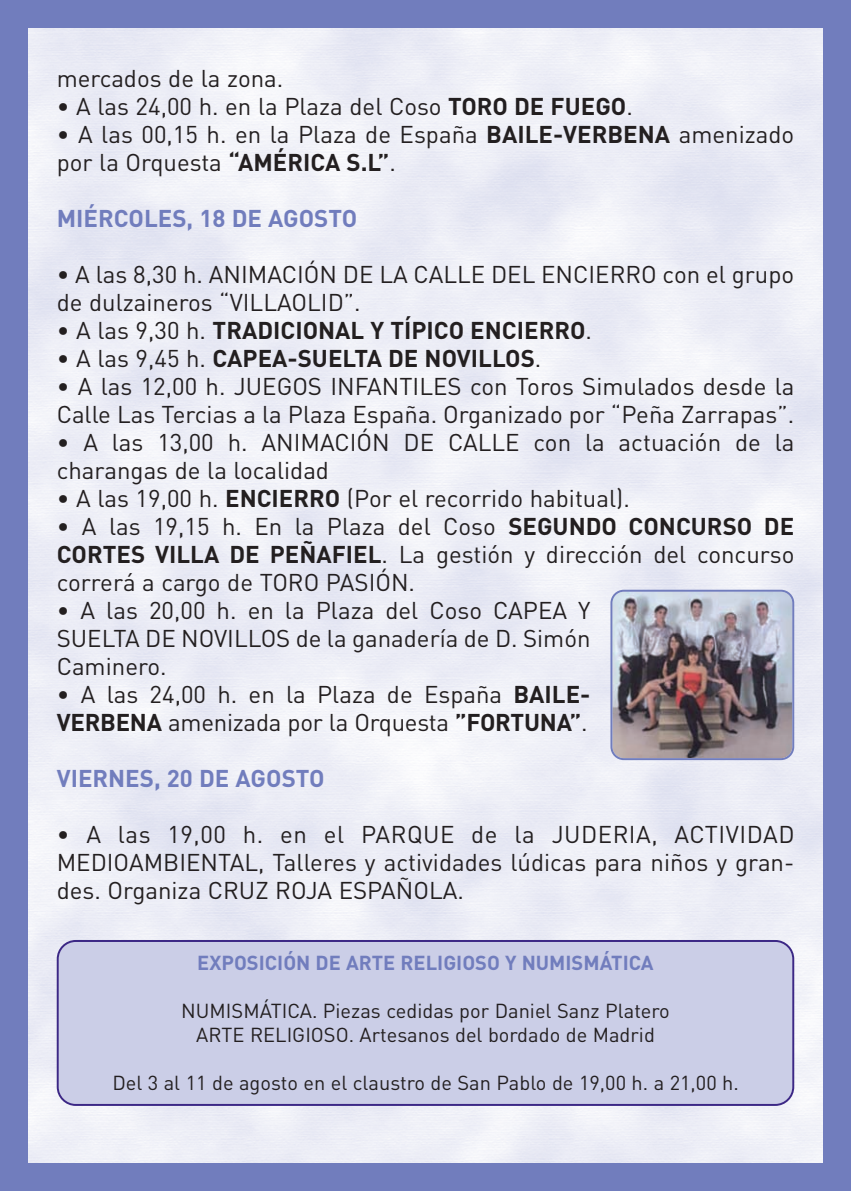
<style>
.page{position:relative;width:851px;height:1191px;background:#fff}
.page>*{position:absolute;margin:0;border:0;box-sizing:border-box;transform-origin:0 0}
.t1{font:24px/28px "DIN";color:#231f20}
.t2{font:700 24px "DIN";color:#231f20}
.t3{font:700 24px "DIN";color:#717dbd}
.t4{font:20px/24px "DIN";color:#231f20;text-align:center}
.t5{font:700 20px "DIN";color:#717dbd}
.s1{font-weight:700}
.s2{font-weight:400}
</style>
<div class="page">
<div style="left:0;top:0;width:850px;height:1191px;background:#717dbd"></div>
<img style="left:28px;top:28px;width:794px;height:1134px">
<img style="left:610px;top:590px;width:184px;height:170px">
<div style="left:57px;top:940px;width:737px;height:166px;background:#cbcee7"></div>
<p class="t1" style="left:57px;top:64px;width:228px">mercados de la zona.</p>
<p class="t1" style="left:57px;top:92px;width:577px">• A las 24,00 h. en la Plaza del Coso <span class="s1">TORO DE FUEGO</span>.</p>
<p class="t1" style="left:57px;top:120px;width:739px">• A las 00,15 h. en la Plaza de España <span class="s1">BAILE-VERBENA</span> amenizado por la Orquesta <span class="s1">“AMÉRICA S.L”</span>.</p>
<p class="t3" style="left:57px;top:204px;width:302px">MIÉRCOLES, 18 DE AGOSTO</p>
<p class="t1" style="left:57px;top:260px;width:738px">• A las 8,30 h. ANIMACIÓN DE LA CALLE DEL ENCIERRO con el grupo de dulzaineros “VILLAOLID”.</p>
<p class="t2" style="left:57px;top:316px;width:536px"><span class="s2">• A las 9,30 h.</span> TRADICIONAL Y TÍPICO ENCIERRO<span class="s2">.</span></p>
<p class="t2" style="left:57px;top:344px;width:486px"><span class="s2">• A las 9,45 h.</span> CAPEA-SUELTA DE NOVILLOS<span class="s2">.</span></p>
<p class="t1" style="left:57px;top:372px;width:739px">• A las 12,00 h. JUEGOS INFANTILES con Toros Simulados desde la<br>Calle Las Tercias a la Plaza España. Organizado por “Peña Zarrapas”.</p>
<p class="t1" style="left:57px;top:428px;width:739px">• A las 13,00 h. ANIMACIÓN DE CALLE con la actuación de la charangas de la localidad</p>
<p class="t1" style="left:57px;top:484px;width:574px">• A las 19,00 h. <span class="s1">ENCIERRO</span> (Por el recorrido habitual).</p>
<p class="t1" style="left:57px;top:512px;width:739px;text-align:justify">• A las 19,15 h. En la Plaza del Coso <span class="s1">SEGUNDO CONCURSO DE CORTES VILLA DE PEÑAFIEL</span>. La gestión y dirección del concurso correrá a cargo de TORO PASIÓN.</p>
<p class="t1" style="left:57px;top:596px;width:535px;text-align:justify">• A las 20,00 h. en la Plaza del Coso CAPEA Y SUELTA DE NOVILLOS de la ganadería de D. Simón Caminero.</p>
<p class="t1" style="left:57px;top:680px;width:535px">• A las 24,00 h. en la Plaza de España <span class="s1">BAILE-<br>VERBENA</span> amenizada por la Orquesta <span class="s1">”FORTUNA”</span>.</p>
<p class="t3" style="left:57px;top:764px;width:269px">VIERNES, 20 DE AGOSTO</p>
<p class="t1" style="left:57px;top:820px;width:739px;text-align:justify">• A las 19,00 h. en el PARQUE de la JUDERIA, ACTIVIDAD MEDIOAMBIENTAL, Talleres y actividades lúdicas para niños y gran&shy;des. Organiza CRUZ ROJA ESPAÑOLA.</p>
<p class="t5" style="left:197px;top:951px;width:458px">EXPOSICIÓN DE ARTE RELIGIOSO Y NUMISMÁTICA</p>
<p class="t4" style="left:181px;top:999px;width:490px">NUMISMÁTICA. Piezas cedidas por Daniel Sanz Platero<br>ARTE RELIGIOSO. Artesanos del bordado de Madrid</p>
<p class="t4" style="left:112px;top:1071px;width:628px">Del 3 al 11 de agosto en el claustro de San Pablo de 19,00 h. a 21,00 h.</p>
</div>
